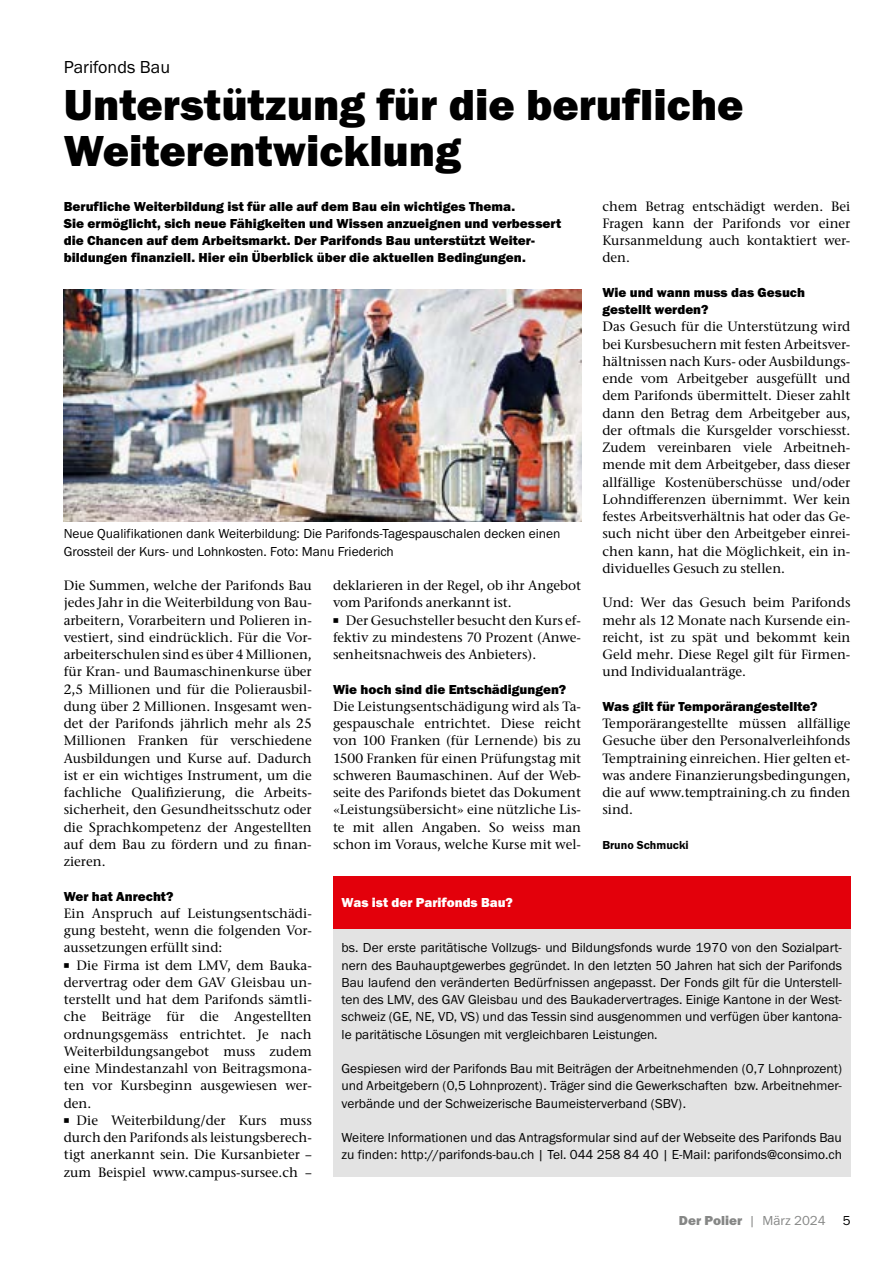
<style>
.page{position:relative;width:893px;height:1263px;background:#fff}
.page>*{position:absolute;margin:0;border:0;box-sizing:border-box;transform-origin:0 0}
.Titel_Titelgeschichte{font:45px/46.5px "Franklin Gothic URW Hea";color:#000}
.Rubrik{font:18px "Franklin Gothic URW Boo";color:#000}
.Lauftext_Stone_Serif{font:500 13.5px/17.2px "Stone Serif ITC Pro";color:#000;text-align:justify}
.Lauftext_Franklin_Box{font:13.5px/17.2px "Franklin Gothic URW Boo";color:#000;text-align:justify}
.Lauftext_Einzug{font:500 13.5px/17.2px "Stone Serif ITC Pro";color:#000;text-align:justify}
.Lead{font:13.5px/17.2px "Franklin Gothic URW Hea";color:#000}
.Bildlegende_pos{font:13.5px/17.2px "Franklin Gothic URW Boo";color:#000}
.Zwischentitel{font:13.5px/17.2px "Franklin Gothic URW Hea";color:#000}
.Box_Titel{font:13.5px "Franklin Gothic URW Hea";color:#fff}
.t1{font:13.5px "Franklin Gothic URW Hea";color:#868786}
.Info_Autor{font:12px "Franklin Gothic URW Dem";color:#000}
.s1{font-family:"Franklin Gothic URW Boo"}
.s2{font-family:"Franklin Gothic URW Boo";color:#000}
</style>
<div class="page">
<img style="left:64px;top:290px;width:517px;height:231px">
<div style="left:333px;top:928px;width:517px;height:249px;background:#e3e3e3"></div>
<div style="left:333px;top:876px;width:517px;height:52px;background:#e3000b"></div>
<p class="Rubrik" style="left:64px;top:55px;width:108px">Parifonds Bau</p>
<p class="Titel_Titelgeschichte" style="left:64px;top:80px;width:681px">Unterstützung für die berufliche<br>Weiterentwicklung</p>
<p class="Lauftext_Stone_Serif" style="left:602px;top:197px;width:250px">chem Betrag entschädigt werden. Bei Fragen kann der Parifonds vor einer Kursanmeldung auch kontaktiert wer&shy;den.</p>
<p class="Zwischentitel" style="left:602px;top:283px;width:204px">Wie und wann muss das Gesuch gestellt werden?</p>
<p class="Lauftext_Stone_Serif" style="left:602px;top:318px;width:250px">Das Gesuch für die Unterstützung wird bei Kursbesuchern mit festen Arbeitsver&shy;hältnissen nach Kurs- oder Ausbildungs&shy;ende vom Arbeitgeber ausgefüllt und dem Parifonds übermittelt. Dieser zahlt dann den Betrag dem Arbeitgeber aus, der oftmals die Kursgelder vorschiesst.<br>Zudem vereinbaren viele Arbeitneh&shy;mende mit dem Arbeitgeber, dass dieser allfällige Kostenüberschüsse und/oder Lohndifferenzen übernimmt. Wer kein festes Arbeitsverhältnis hat oder das Ge&shy;such nicht über den Arbeitgeber einrei&shy;chen kann, hat die Möglichkeit, ein in&shy;dividuelles Gesuch zu stellen.</p>
<p class="Lauftext_Stone_Serif" style="left:602px;top:594px;width:250px">Und: Wer das Gesuch beim Parifonds mehr als 12 Monate nach Kursende ein&shy;reicht, ist zu spät und bekommt kein Geld mehr. Diese Regel gilt für Firmen&shy;und Individualanträge.</p>
<p class="Zwischentitel" style="left:602px;top:697px;width:217px">Was gilt für Temporärangestellte?</p>
<p class="Lauftext_Stone_Serif" style="left:602px;top:715px;width:250px">Temporärangestellte müssen allfällige Gesuche über den Personalverleihfonds Temptraining einreichen. Hier gelten et&shy;was andere Finanzierungsbedingungen, die auf www.temptraining.ch zu finden sind.</p>
<p class="Info_Autor" style="left:602px;top:837px;width:88px">Bruno Schmucki</p>
<p class="Lead" style="left:64px;top:197px;width:499px">Berufliche Weiterbildung ist für alle auf dem Bau ein wichtiges Thema.<br>Sie ermöglicht, sich neue Fähigkeiten und Wissen anzueignen und verbessert die Chancen auf dem Arbeitsmarkt. Der Parifonds Bau unterstützt Weiter&shy;bildungen finanziell. Hier ein Überblick über die aktuellen Bedingungen.</p>
<p class="Bildlegende_pos" style="left:64px;top:525px;width:498px">Neue Qualifikationen dank Weiterbildung: Die Parifonds-Tagespauschalen decken einen<br>Grossteil der Kurs- und Lohnkosten. Foto: Manu Friederich</p>
<p class="Lauftext_Stone_Serif" style="left:64px;top:577px;width:250px">Die Summen, welche der Parifonds Bau jedes Jahr in die Weiterbildung von Bau&shy;arbeitern, Vorarbeitern und Polieren in&shy;vestiert, sind eindrücklich. Für die Vor&shy;arbeiterschulen sind es über 4 Millionen, für Kran- und Baumaschinenkurse über 2,5 Millionen und für die Polierausbil&shy;dung über 2 Millionen. Insgesamt wen&shy;det der Parifonds jährlich mehr als 25<br>Millionen Franken für verschiedene Ausbildungen und Kurse auf. Dadurch ist er ein wichtiges Instrument, um die fachliche Qualifizierung, die Arbeits&shy;sicherheit, den Gesundheitsschutz oder die Sprachkompetenz der Angestellten auf dem Bau zu fördern und zu finan&shy;zieren.</p>
<p class="Zwischentitel" style="left:64px;top:887px;width:111px">Wer hat Anrecht?</p>
<p class="Lauftext_Stone_Serif" style="left:64px;top:905px;width:250px">Ein Anspruch auf Leistungsentschädi&shy;gung besteht, wenn die folgenden Vor&shy;aussetzungen erfüllt sind:</p>
<p class="Lauftext_Einzug" style="left:64px;top:956px;width:250px;text-indent:13px">Die Firma ist dem LMV, dem Bauka&shy;dervertrag oder dem GAV Gleisbau un&shy;terstellt und hat dem Parifonds sämtli&shy;che Beiträge für die Angestellten ordnungsgemäss entrichtet. Je nach Weiterbildungsangebot muss zudem eine Mindestanzahl von Beitragsmona&shy;ten vor Kursbeginn ausgewiesen wer&shy;den.</p>
<p class="Lauftext_Einzug" style="left:64px;top:1112px;width:250px;text-indent:13px">Die Weiterbildung/der Kurs muss durch den Parifonds als leistungsberech&shy;tigt anerkannt sein. Die Kursanbieter – zum Beispiel www.campus-sursee.ch –</p>
<p class="Lauftext_Einzug" style="left:333px;top:577px;width:250px">deklarieren in der Regel, ob ihr Angebot vom Parifonds anerkannt ist.</p>
<p class="Lauftext_Einzug" style="left:333px;top:611px;width:250px;text-indent:13px">Der Gesuchsteller besucht den Kurs ef&shy;fektiv zu mindestens 70 Prozent (Anwe&shy;senheitsnachweis des Anbieters).</p>
<p class="Zwischentitel" style="left:333px;top:680px;width:235px">Wie hoch sind die Entschädigungen?</p>
<p class="Lauftext_Stone_Serif" style="left:333px;top:698px;width:250px">Die Leistungsentschädigung wird als Ta&shy;gespauschale entrichtet. Diese reicht von 100 Franken (für Lernende) bis zu 1500 Franken für einen Prüfungstag mit schweren Baumaschinen. Auf der Web&shy;seite des Parifonds bietet das Dokument «Leistungsübersicht» eine nützliche Lis&shy;te mit allen Angaben. So weiss man schon im Voraus, welche Kurse mit wel-</p>
<p class="Box_Titel" style="left:342px;top:893px;width:173px">Was ist der Parifonds Bau?</p>
<p class="Lauftext_Franklin_Box" style="left:342px;top:939px;width:502px">bs. Der erste paritätische Vollzugs- und Bildungsfonds wurde 1970 von den Sozialpart&shy;nern des Bauhauptgewerbes gegründet. In den letzten 50 Jahren hat sich der Parifonds Bau laufend den veränderten Bedürfnissen angepasst. Der Fonds gilt für die Unterstell&shy;ten des LMV, des GAV Gleisbau und des Baukadervertrages. Einige Kantone in der West&shy;schweiz (GE, NE, VD, VS) und das Tessin sind ausgenommen und verfügen über kantona&shy;le paritätische Lösungen mit vergleichbaren Leistungen.</p>
<p class="Lauftext_Franklin_Box" style="left:342px;top:1060px;width:502px">Gespiesen wird der Parifonds Bau mit Beiträgen der Arbeitnehmenden (0,7 Lohnprozent) und Arbeitgebern (0,5 Lohnprozent). Träger sind die Gewerkschaften bzw. Arbeitnehmer&shy;verbände und der Schweizerische Baumeisterverband (SBV).</p>
<p class="Lauftext_Franklin_Box" style="left:342px;top:1129px;width:502px">Weitere Informationen und das Antragsformular sind auf der Webseite des Parifonds Bau zu finden: http://parifonds-bau.ch | Tel. 044 258 84 40 | E-Mail: parifonds@consimo.ch</p>
<p class="t1" style="left:679px;top:1212px;width:173px">Der Polier <span class="s1">| März 2024</span> <span class="s2">5</span></p>
</div>
